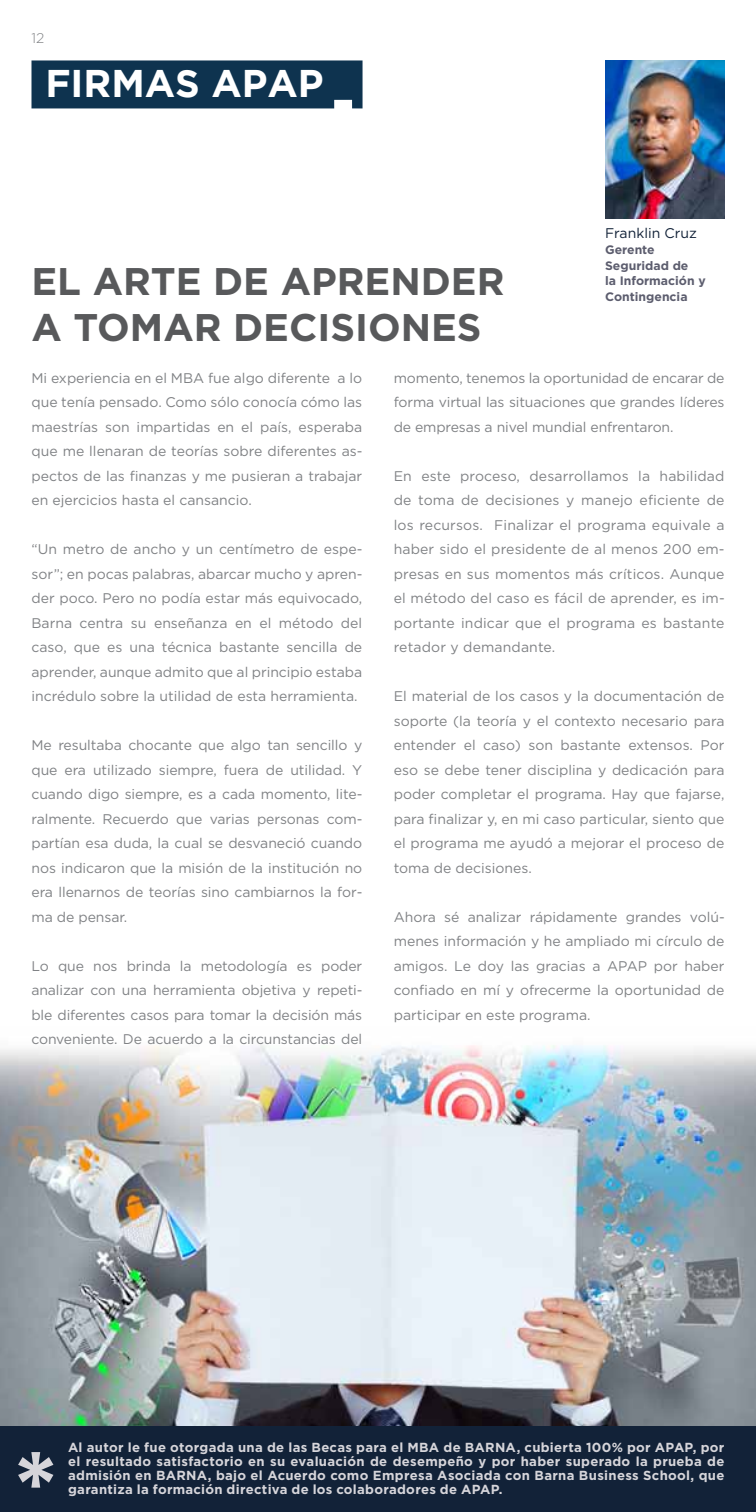
<style>
.page{position:relative;width:756px;height:1512px;background:#fff}
.page>*{position:absolute;margin:0;border:0;box-sizing:border-box;transform-origin:0 0}
.t1{font:700 107.8px "Gotham";color:#d6d5da}
.t2{font:700 38.5px/46.2px "Gotham";color:#58595b}
.t3{font:700 38.5px "Gotham";color:#fff}
.t4{font:14px/24.5px "Gotham";color:#808285;text-align:justify}
.t5{font:14px "Gotham";color:#122238}
.t6{font:300 14px "Gotham";color:#808285}
.t7{font:700 13.12px/14px "Gotham";letter-spacing:.02em;color:#d6d5da;text-align:justify}
.t8{font:700 12.25px/15.8px "Gotham";color:#5c5d6e}
</style>
<div class="page">
<div style="left:32px;top:60px;width:331px;height:48px;background:#0e334f"></div>
<img style="left:605px;top:60px;width:119px;height:159px">
<img style="left:0;top:1045px;width:756px;height:381px">
<div style="left:0;top:1426px;width:756px;height:86px;background:#122238"></div>
<p class="t6" style="left:32px;top:29px;width:14px">12</p>
<h2 class="t3" style="left:45px;top:69px;width:280px">FIRMAS APAP</h2>
<h2 class="t2" style="left:32px;top:258px;width:475px">EL ARTE DE APRENDER<br>A TOMAR DECISIONES</h2>
<p class="t5" style="left:605px;top:225px;width:93px">Franklin Cruz</p>
<p class="t8" style="left:605px;top:241px;width:102px">Gerente<br>Seguridad de<br>la Información y<br>Contingencia</p>
<p class="t4" style="left:32px;top:366px;width:333px">Mi experiencia en el MBA fue algo diferente a lo que tenía pensado. Como sólo conocía cómo las maestrías son impartidas en el país, esperaba que me llenaran de teorías sobre diferentes as&shy;pectos de las finanzas y me pusieran a trabajar en ejercicios hasta el cansancio.</p>
<p class="t4" style="left:32px;top:537px;width:332px">“Un metro de ancho y un centímetro de espe&shy;sor”; en pocas palabras, abarcar mucho y apren&shy;der poco. Pero no podía estar más equivocado, Barna centra su enseñanza en el método del caso, que es una técnica bastante sencilla de aprender, aunque admito que al principio estaba incrédulo sobre la utilidad de esta herramienta.</p>
<p class="t4" style="left:32px;top:733px;width:332px">Me resultaba chocante que algo tan sencillo y que era utilizado siempre, fuera de utilidad. Y cuando digo siempre, es a cada momento, lite&shy;ralmente. Recuerdo que varias personas com&shy;partían esa duda, la cual se desvaneció cuando nos indicaron que la misión de la institución no era llenarnos de teorías sino cambiarnos la for&shy;ma de pensar.</p>
<p class="t4" style="left:32px;top:954px;width:332px">Lo que nos brinda la metodología es poder analizar con una herramienta objetiva y repeti&shy;ble diferentes casos para tomar la decisión más conveniente. De acuerdo a la circunstancias del</p>
<p class="t4" style="left:394px;top:366px;width:332px">momento, tenemos la oportunidad de encarar de forma virtual las situaciones que grandes líderes de empresas a nivel mundial enfrentaron.</p>
<p class="t4" style="left:394px;top:464px;width:332px">En este proceso, desarrollamos la habilidad de toma de decisiones y manejo eficiente de los recursos. Finalizar el programa equivale a haber sido el presidente de al menos 200 em&shy;presas en sus momentos más críticos. Aunque el método del caso es fácil de aprender, es im&shy;portante indicar que el programa es bastante retador y demandante.</p>
<p class="t4" style="left:394px;top:684px;width:332px">El material de los casos y la documentación de soporte (la teoría y el contexto necesario para entender el caso) son bastante extensos. Por eso se debe tener disciplina y dedicación para poder completar el programa. Hay que fajarse, para finalizar y, en mi caso particular, siento que el programa me ayudó a mejorar el proceso de toma de decisiones.</p>
<p class="t4" style="left:394px;top:905px;width:332px">Ahora sé analizar rápidamente grandes volú&shy;menes información y he ampliado mi círculo de amigos. Le doy las gracias a APAP por haber confiado en mí y ofrecerme la oportunidad de participar en este programa.</p>
<h1 class="t1" style="left:13px;top:1418px;width:48px">*</h1>
<p class="t7" style="left:68px;top:1440px;width:658px">Al autor le fue otorgada una de las Becas para el MBA de BARNA, cubierta 100% por APAP, por el resultado satisfactorio en su evaluación de desempeño y por haber superado la prueba de admisión en BARNA, bajo el Acuerdo como Empresa Asociada con Barna Business School, que garantiza la formación directiva de los colaboradores de APAP.</p>
</div>
